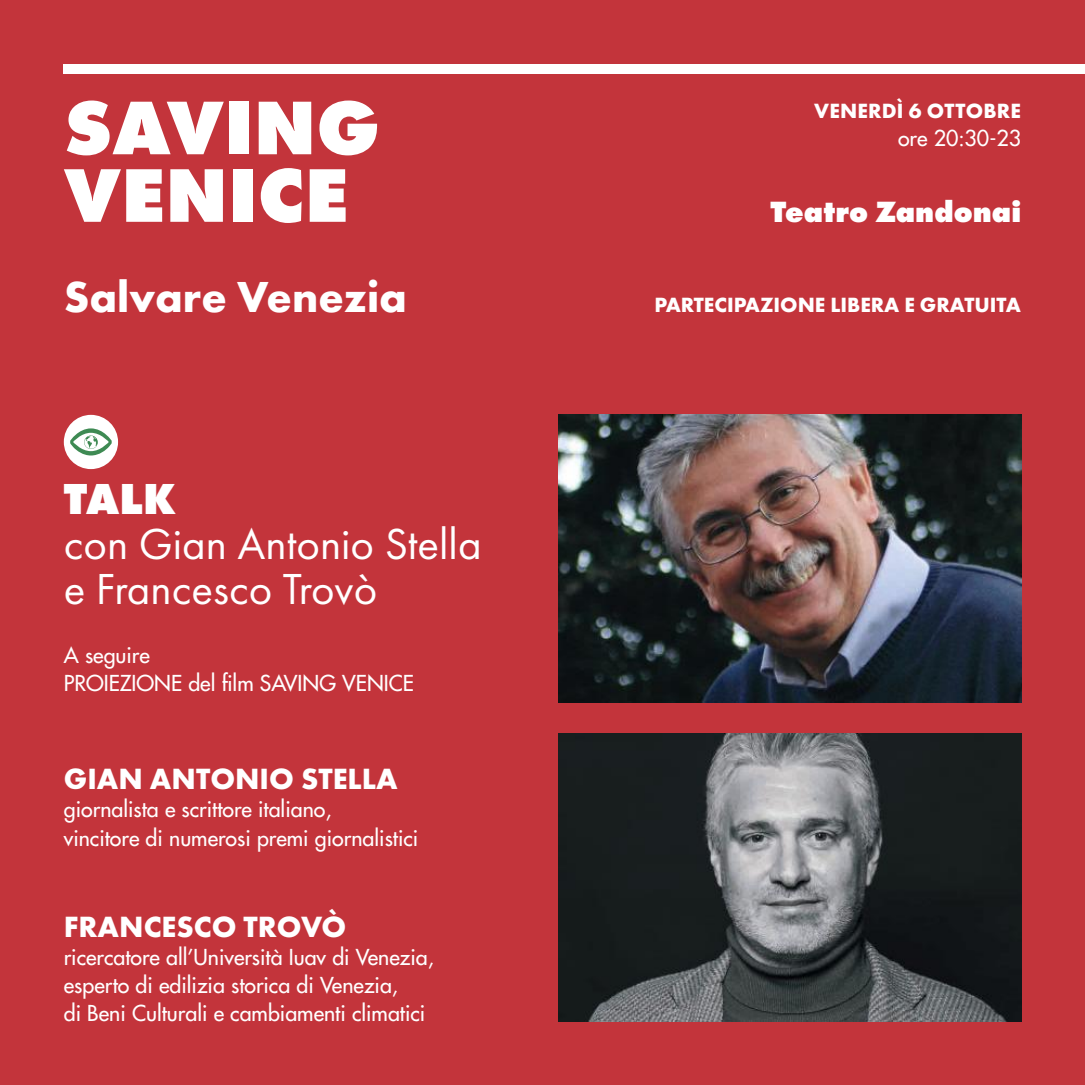
<style>
.page{position:relative;width:1085px;height:1085px;background:#fff}
.page>*{position:absolute;margin:0;border:0;box-sizing:border-box;transform-origin:0 0}
.t1{font:800 78.75px/67.5px "Futura PT";color:#fff}
.t2{font:45px/45px "Futura PT";color:#fff}
.t3{font:700 45px "Futura PT";color:#fff}
.t4{font:800 45px "Futura PT";color:#fff}
.t5{font:700 30.38px "Futura PT";color:#fff}
.t6{font:800 30.38px "Futura PT";color:#fff}
.t7{font:500 21.38px/28.1px "Futura Std";color:#fff}
.t8{font:700 21.38px "Futura PT";color:#fff}
</style>
<div class="page">
<div style="left:0;top:0;width:1084px;height:1084px;background:#c3343b"></div>
<div style="left:64px;top:415px;width:54px;height:54px;background:#fff;border-radius:50%"></div>
<svg style="left:70px;top:428px;width:42px;height:27px"></svg>
<div style="left:64px;top:64px;width:1020px;height:9px;background:#fff"></div>
<img style="left:558px;top:415px;width:462px;height:287px">
<img style="left:558px;top:733px;width:462px;height:287px">
<h1 class="t1" style="left:64px;top:93px;width:317px">SAVING<br>VENICE</h1>
<h2 class="t3" style="left:64px;top:268px;width:344px">Salvare Venezia</h2>
<h2 class="t4" style="left:64px;top:470px;width:114px">TALK</h2>
<h2 class="t2" style="left:64px;top:521px;width:419px">con Gian Antonio Stella e Francesco Trovò</h2>
<p class="t7" style="left:64px;top:640px;width:352px">A seguire<br>PROIEZIONE del film SAVING VENICE</p>
<h3 class="t5" style="left:64px;top:759px;width:335px">GIAN ANTONIO STELLA</h3>
<p class="t7" style="left:64px;top:795px;width:356px">giornalista e scrittore italiano,<br>vincitore di numerosi premi giornalistici</p>
<h3 class="t5" style="left:64px;top:906px;width:284px">FRANCESCO TROVÒ</h3>
<p class="t7" style="left:64px;top:942px;width:371px">ricercatore all’Università Iuav di Venezia, esperto di edilizia storica di Venezia,<br>di Beni Culturali e cambiamenti climatici</p>
<p class="t8" style="left:814px;top:97px;width:208px">VENERDÌ 6 OTTOBRE</p>
<p class="t7" style="left:897px;top:124px;width:125px">ore 20:30-23</p>
<h3 class="t6" style="left:770px;top:192px;width:252px">Teatro Zandonai</h3>
<p class="t8" style="left:654px;top:291px;width:368px">PARTECIPAZIONE LIBERA E GRATUITA</p>
</div>
